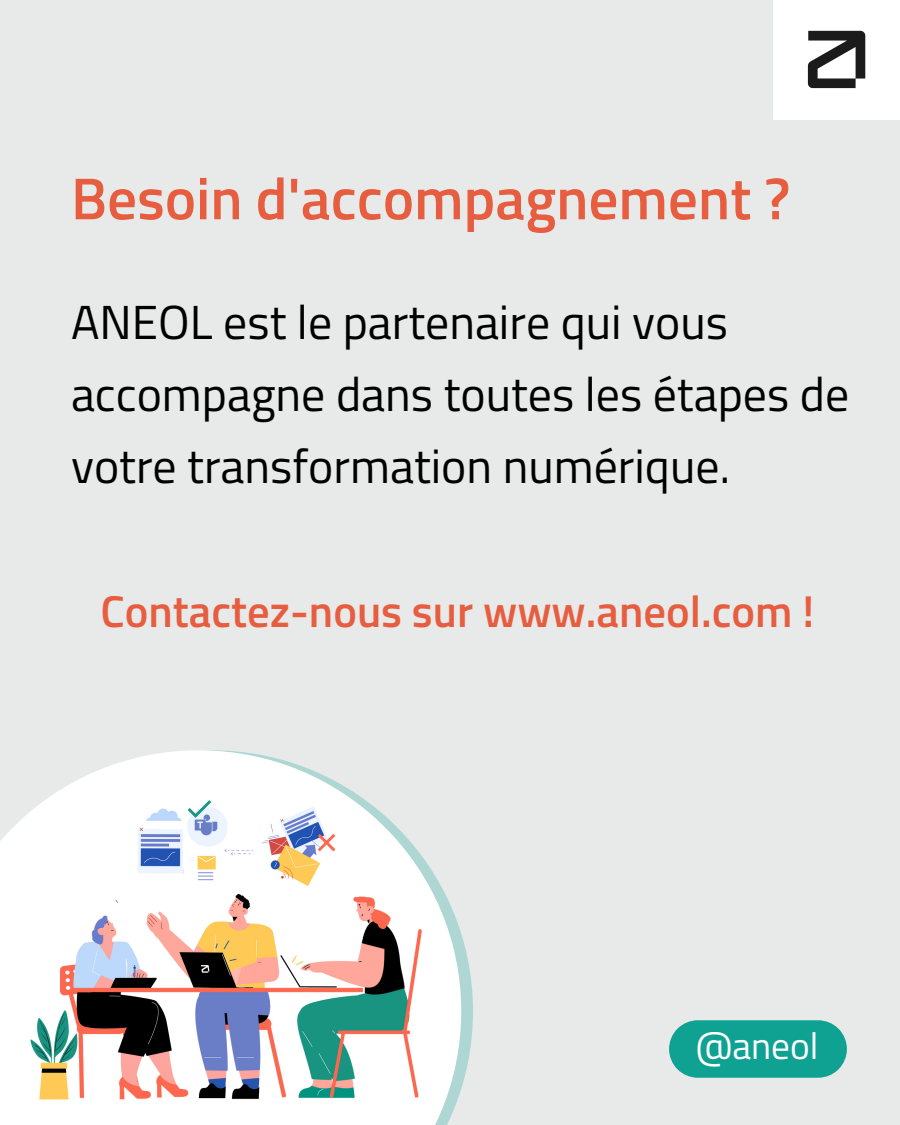
<style>
.page{position:relative;width:900px;height:1125px;background:#e8eaea}
.page>*{position:absolute;margin:0;border:0;box-sizing:border-box;transform-origin:0 0}
.t1{font:600 59px "Titillium Web";color:#e75d40}
.t2{font:47.8px/72px "Titillium Web";color:#000}
.t3{font:600 44.6px "Titillium Web";color:#e75d40}
.t4{font:37.4px "Titillium Web";color:#fff}
</style>
<div class="page">
<div style="left:773px;top:0;width:127px;height:120px;background:#fff"></div>
<img style="left:807px;top:30px;width:59px;height:59px">
<svg style="left:669px;top:1020px;width:177px;height:58px;background:#1fa799"></svg>
<svg style="left:461px;top:933px;width:12px;height:156px;fill:#aed6d2"></svg>
<img style="left:0;top:750px;width:458px;height:375px">
<p class="t1" style="left:71px;top:152px;width:721px">Besoin d'accompagnement ?</p>
<p class="t2" style="left:71px;top:285px;width:780px">ANEOL est le partenaire qui vous accompagne dans toutes les étapes de votre transformation numérique.</p>
<p class="t3" style="left:101px;top:577px;width:715px">Contactez-nous sur www.aneol.com !</p>
<p class="t4" style="left:696px;top:1016px;width:124px">@aneol</p>
</div>
